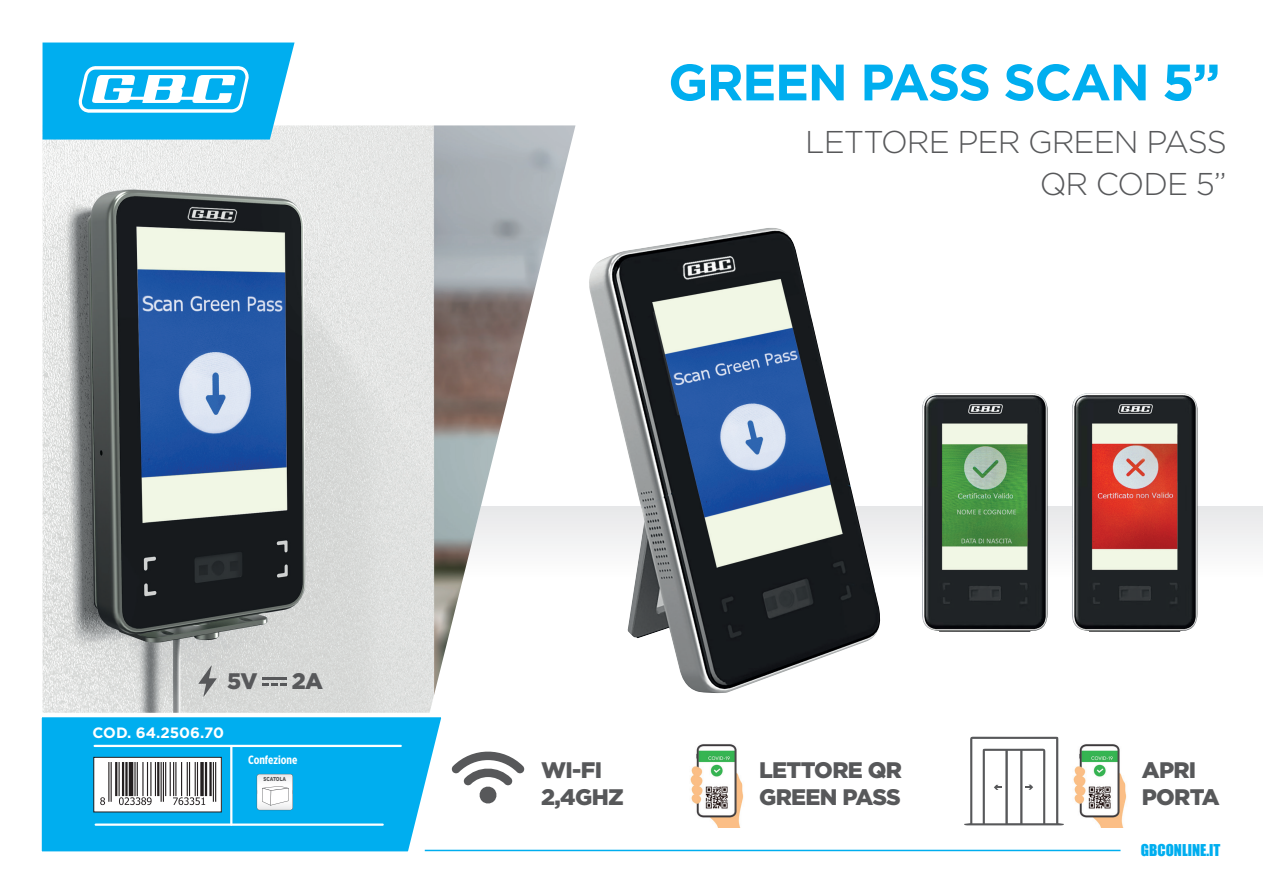
<style>
.page{position:relative;width:1263px;height:893px;background:#fff}
.page>*{position:absolute;margin:0;border:0;box-sizing:border-box;transform-origin:0 0}
.t1{font:700 51.15px "Gotham";letter-spacing:-.03em;color:#00aeef}
.t2{font:300 31.5px/42px "Gotham";letter-spacing:-.03em;color:#57585a;text-align:right}
.t3{font:900 22.5px/27px "Gotham";letter-spacing:-.03em;color:#57585a}
.t4{font:700 15px "Gotham";color:#fff}
.t5{font:15px "Impact";color:#00aeef}
.t6{font:700 12px "Gotham X Narrow";color:#fff}
.t7{font:900 5.7px "Gotham";letter-spacing:-.005em;color:#57585a;scale:.8 1}
</style>
<div class="page">
<img style="left:575px;top:506px;width:688px;height:97px">
<hr style="left:425px;top:850px;width:695px;height:1px;background:#00aeef">
<img style="left:43px;top:125px;width:532px;height:585px">
<svg style="left:41px;top:710px;width:409px;height:142px;background:#23b8ef"></svg>
<hr style="left:96px;top:823px;width:287px;height:3px;background:#fff">
<hr style="left:95px;top:745px;width:306px;height:2px;background:#fff">
<div style="left:94px;top:757px;width:127px;height:55px;background:#fff"></div>
<div style="left:94px;top:757px;width:128px;height:55px;border:1px solid #231f20"></div>
<hr style="left:230px;top:746px;width:2px;height:78px;background:#fff">
<svg style="left:257px;top:774px;width:36px;height:36px"></svg>
<img style="left:586px;top:228px;width:295px;height:466px">
<img style="left:922px;top:393px;width:125px;height:239px">
<img style="left:1072px;top:393px;width:125px;height:239px">
<svg style="left:451px;top:751px;width:74px;height:53px"></svg>
<img style="left:690px;top:744px;width:54px;height:84px">
<img style="left:1073px;top:744px;width:54px;height:84px">
<svg style="left:964px;top:737px;width:100px;height:88px"></svg>
<hr style="left:263px;top:677px;width:24px;height:2px;background:#57585a">
<svg style="left:263px;top:683px;width:24px;height:3px"></svg>
<svg style="left:198px;top:665px;width:19px;height:32px"></svg>
<svg style="left:102px;top:762px;width:111px;height:44px"></svg>
<hr style="left:108px;top:762px;width:1px;height:40px;background:#231f20">
<hr style="left:111px;top:762px;width:1px;height:40px;background:#231f20">
<hr style="left:115px;top:762px;width:2px;height:34px;background:#231f20">
<hr style="left:119px;top:762px;width:1px;height:34px;background:#231f20">
<hr style="left:122px;top:762px;width:2px;height:34px;background:#231f20">
<hr style="left:125px;top:762px;width:3px;height:34px;background:#231f20">
<hr style="left:129px;top:762px;width:4px;height:34px;background:#231f20">
<hr style="left:134px;top:762px;width:2px;height:34px;background:#231f20">
<hr style="left:137px;top:762px;width:1px;height:34px;background:#231f20">
<hr style="left:142px;top:762px;width:2px;height:34px;background:#231f20">
<hr style="left:147px;top:762px;width:1px;height:34px;background:#231f20">
<hr style="left:150px;top:762px;width:1px;height:34px;background:#231f20">
<hr style="left:155px;top:762px;width:1px;height:34px;background:#231f20">
<hr style="left:157px;top:762px;width:2px;height:34px;background:#231f20">
<hr style="left:161px;top:762px;width:1px;height:40px;background:#231f20">
<hr style="left:163px;top:762px;width:1px;height:40px;background:#231f20">
<hr style="left:165px;top:762px;width:1px;height:34px;background:#231f20">
<hr style="left:170px;top:762px;width:1px;height:34px;background:#231f20">
<hr style="left:173px;top:762px;width:1px;height:34px;background:#231f20">
<hr style="left:175px;top:762px;width:1px;height:34px;background:#231f20">
<hr style="left:181px;top:762px;width:1px;height:34px;background:#231f20">
<hr style="left:187px;top:762px;width:1px;height:34px;background:#231f20">
<hr style="left:189px;top:762px;width:1px;height:34px;background:#231f20">
<hr style="left:195px;top:762px;width:1px;height:34px;background:#231f20">
<hr style="left:197px;top:762px;width:1px;height:34px;background:#231f20">
<svg style="left:200px;top:762px;width:4px;height:34px"></svg>
<hr style="left:205px;top:762px;width:2px;height:34px;background:#231f20">
<hr style="left:209px;top:762px;width:3px;height:34px;background:#231f20">
<hr style="left:213px;top:762px;width:1px;height:40px;background:#231f20">
<hr style="left:215px;top:762px;width:1px;height:40px;background:#231f20">
<svg style="left:100px;top:797px;width:5px;height:8px"></svg>
<svg style="left:119px;top:797px;width:33px;height:8px"></svg>
<svg style="left:173px;top:797px;width:32px;height:8px"></svg>
<svg style="left:43px;top:43px;width:252px;height:97px;background:#31bdf1"></svg>
<p class="t3" style="left:227px;top:667px;width:32px">5V</p>
<p class="t3" style="left:292px;top:667px;width:33px">2A</p>
<p class="t4" style="left:92px;top:723px;width:133px">COD. 64.2506.70</p>
<p class="t6" style="left:248px;top:752px;width:51px">Confezione</p>
<p class="t7" style="left:263px;top:775px;width:30px">SCATOLA</p>
<h1 class="t1" style="left:668px;top:48px;width:554px">GREEN PASS SCAN 5”</h1>
<h2 class="t2" style="left:805px;top:120px;width:423px">LETTORE PER GREEN PASS<br>QR CODE 5”</h2>
<p class="t3" style="left:541px;top:756px;width:84px">WI-FI<br>2,4GHZ</p>
<p class="t3" style="left:759px;top:756px;width:144px">LETTORE QR<br>GREEN PASS</p>
<p class="t3" style="left:1142px;top:756px;width:80px">APRI<br>PORTA</p>
<p class="t5" style="left:1141px;top:838px;width:81px">GBCONLINE.IT</p>
</div>
